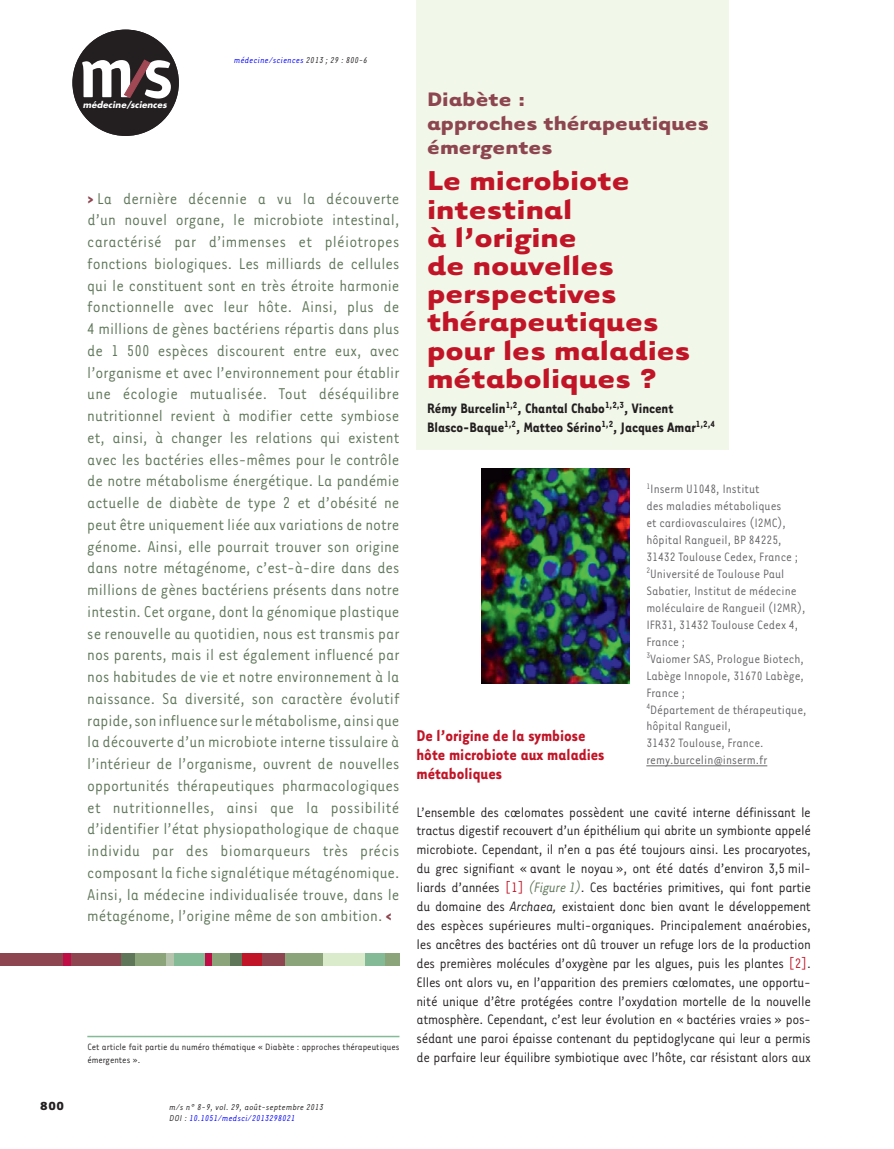
<style>
.page{position:relative;width:894px;height:1149px;background:#fff}
.page>*{position:absolute;margin:0;border:0;box-sizing:border-box;transform-origin:0 0}
.t1{font:700 31.5px/28.2px "Tarzana Wide";color:#c11527}
.t2{font:700 22.5px/24px "Tarzana Wide";color:#8d454f}
.t3{font:18px/21.8px "Tarzana Narrow";color:#5f7659;text-align:justify}
.t4{font:700 18px/18.9px "Tarzana Narrow";color:#c11527}
.t5{font:15.75px/18.9px "Tarzana Narrow";letter-spacing:-.02em;color:#231f20;text-align:justify}
.t6{font:700 15.75px/18.9px "Tarzana Narrow";color:#231f20}
.t7{font:13.95px/17px "Tarzana Narrow";color:#636366}
.t8{font:700 13.5px "Tarzana Wide";color:#231f20}
.t9{font:10.5px/12.6px "Tarzana Narrow";color:#231f20}
.t10{font:italic 9.75px/11.7px "Tarzana Narrow";letter-spacing:.025em;color:#231f20}
.t11{font:italic 9.75px "Tarzana Narrow";letter-spacing:.025em;color:#00f}
.t12{font:italic 700 8.55px "Futura";letter-spacing:.01em;color:#fff}
.s1{color:#231f20}
.s2{font-weight:700;color:#8d454f}
.s3{color:#c11527}
.s4{font-style:italic;color:#5f7659}
.s5{font-style:italic}
.s6{color:#00f}
</style>
<div class="page">
<div style="left:72px;top:30px;width:107px;height:106px;background:#231f20;border-radius:50%"></div>
<svg style="left:82px;top:60px;width:89px;height:39px"></svg>
<div style="left:416px;top:0;width:312px;height:449px;background:#f1f7e9"></div>
<div style="left:0;top:953px;width:122px;height:13px;background:#8d454f"></div>
<div style="left:121px;top:953px;width:18px;height:13px;background:#5f7659"></div>
<div style="left:228px;top:953px;width:14px;height:13px;background:#5f7659"></div>
<div style="left:135px;top:953px;width:32px;height:13px;background:#8ba479"></div>
<div style="left:171px;top:953px;width:34px;height:13px;background:#84ba95"></div>
<div style="left:364px;top:953px;width:22px;height:13px;background:#84ba95"></div>
<div style="left:210px;top:953px;width:19px;height:13px;background:#8ba479"></div>
<div style="left:385px;top:953px;width:14px;height:13px;background:#8ba479"></div>
<div style="left:283px;top:953px;width:40px;height:13px;background:#8ba479"></div>
<div style="left:323px;top:953px;width:42px;height:13px;background:#daebcb"></div>
<div style="left:166px;top:953px;width:8px;height:13px;background:#b6c4ad"></div>
<div style="left:63px;top:953px;width:8px;height:13px;background:#c10d45"></div>
<div style="left:205px;top:953px;width:6px;height:13px;background:#c10d45"></div>
<div style="left:242px;top:953px;width:29px;height:13px;background:#c11527"></div>
<div style="left:262px;top:953px;width:22px;height:13px;background:#8d454f"></div>
<hr style="left:646px;top:765px;width:121px;height:1px;background:#636366">
<img style="left:481px;top:468px;width:148px;height:215px">
<hr style="left:87px;top:1036px;width:312px;height:1px;background:#84ba95">
<p class="t11" style="left:234px;top:56px;width:135px">médecine/sciences <span class="s1">2013 ; 29 : 800-6</span></p>
<p class="t12" style="left:83px;top:101px;width:85px">médecine/sciences</p>
<p class="t2" style="left:427px;top:89px;width:283px">Diabète :<br>approches thérapeutiques émergentes</p>
<h1 class="t1" style="left:427px;top:170px;width:264px">Le microbiote intestinal<br>à l’origine<br>de nouvelles perspectives thérapeutiques pour les maladies métaboliques ?</h1>
<p class="t6" style="left:427px;top:400px;width:289px">Rémy Burcelin<sup>1,2</sup>, Chantal Chabo<sup>1,2,3</sup>, Vincent<br>Blasco-Baque<sup>1,2</sup>, Matteo Sérino<sup>1,2</sup>, Jacques Amar<sup>1,2,4</sup></p>
<p class="t3" style="left:87px;top:189px;width:313px"><span class="s2">&gt;</span> La dernière décennie a vu la découverte d’un nouvel organe, le microbiote intestinal, caractérisé par d’immenses et pléiotropes fonctions biologiques. Les milliards de cellules qui le constituent sont en très étroite harmonie fonctionnelle avec leur hôte. Ainsi, plus de 4 millions de gènes bactériens répartis dans plus de 1 500 espèces discourent entre eux, avec l’organisme et avec l’environnement pour établir une écologie mutualisée. Tout déséquilibre nutritionnel revient à modifier cette symbiose et, ainsi, à changer les relations qui existent avec les bactéries elles-mêmes pour le contrôle de notre métabolisme énergétique. La pandémie actuelle de diabète de type 2 et d’obésité ne peut être uniquement liée aux variations de notre génome. Ainsi, elle pourrait trouver son origine dans notre métagénome, c’est-à-dire dans des millions de gènes bactériens présents dans notre intestin. Cet organe, dont la génomique plastique se renouvelle au quotidien, nous est transmis par nos parents, mais il est également influencé par nos habitudes de vie et notre environnement à la naissance. Sa diversité, son caractère évolutif rapide, son influence sur le métabolisme, ainsi que la découverte d’un microbiote interne tissulaire à l’intérieur de l’organisme, ouvrent de nouvelles opportunités thérapeutiques pharmacologiques et nutritionnelles, ainsi que la possibilité d’identifier l’état physiopathologique de chaque individu par des biomarqueurs très précis composant la fiche signalétique métagénomique.<br>Ainsi, la médecine individualisée trouve, dans le métagénome, l’origine même de son ambition. <span class="s2">&lt;</span></p>
<p class="t7" style="left:646px;top:482px;width:162px"><sup>1</sup>Inserm U1048, Institut<br>des maladies métaboliques<br>et cardiovasculaires (I2MC), hôpital Rangueil, BP 84225,<br>31432 Toulouse Cedex, France ;<br><sup>2</sup>Université de Toulouse Paul<br>Sabatier, Institut de médecine moléculaire de Rangueil (I2MR),<br>IFR31, 31432 Toulouse Cedex 4,<br>France ;<br><sup>3</sup>Vaiomer SAS, Prologue Biotech,<br>Labège Innopole, 31670 Labège,<br>France ;<br><sup>4</sup>Département de thérapeutique, hôpital Rangueil,<br>31432 Toulouse, France. remy.burcelin@inserm.fr</p>
<p class="t4" style="left:416px;top:728px;width:189px">De l’origine de la symbiose hôte microbiote aux maladies métaboliques</p>
<p class="t5" style="left:416px;top:804px;width:396px">L’ensemble des cœlomates possèdent une cavité interne définissant le tractus digestif recouvert d’un épithélium qui abrite un symbionte appelé microbiote. Cependant, il n’en a pas été toujours ainsi. Les procaryotes, du grec signifiant « avant le noyau », ont été datés d’environ 3,5 mil&shy;liards d’années <span class="s3">[1]</span> <span class="s4">(Figure 1)</span>. Ces bactéries primitives, qui font partie du domaine des <span class="s5">Archaea,</span> existaient donc bien avant le développement des espèces supérieures multi-organiques. Principalement anaérobies, les ancêtres des bactéries ont dû trouver un refuge lors de la production des premières molécules d’oxygène par les algues, puis les plantes <span class="s3">[2]</span>.<br>Elles ont alors vu, en l’apparition des premiers cœlomates, une opportu&shy;nité unique d’être protégées contre l’oxydation mortelle de la nouvelle atmosphère. Cependant, c’est leur évolution en « bactéries vraies » pos&shy;sédant une paroi épaisse contenant du peptidoglycane qui leur a permis de parfaire leur équilibre symbiotique avec l’hôte, car résistant alors aux</p>
<p class="t9" style="left:87px;top:1041px;width:313px">Cet article fait partie du numéro thématique « Diabète : approches thérapeutiques émergentes ».</p>
<p class="t8" style="left:40px;top:1101px;width:26px">800</p>
<p class="t10" style="left:169px;top:1101px;width:155px">m/s n° 8-9, vol. 29, août-septembre 2013<br>DOI : <span class="s6">10.1051/medsci/2013298021</span></p>
</div>
